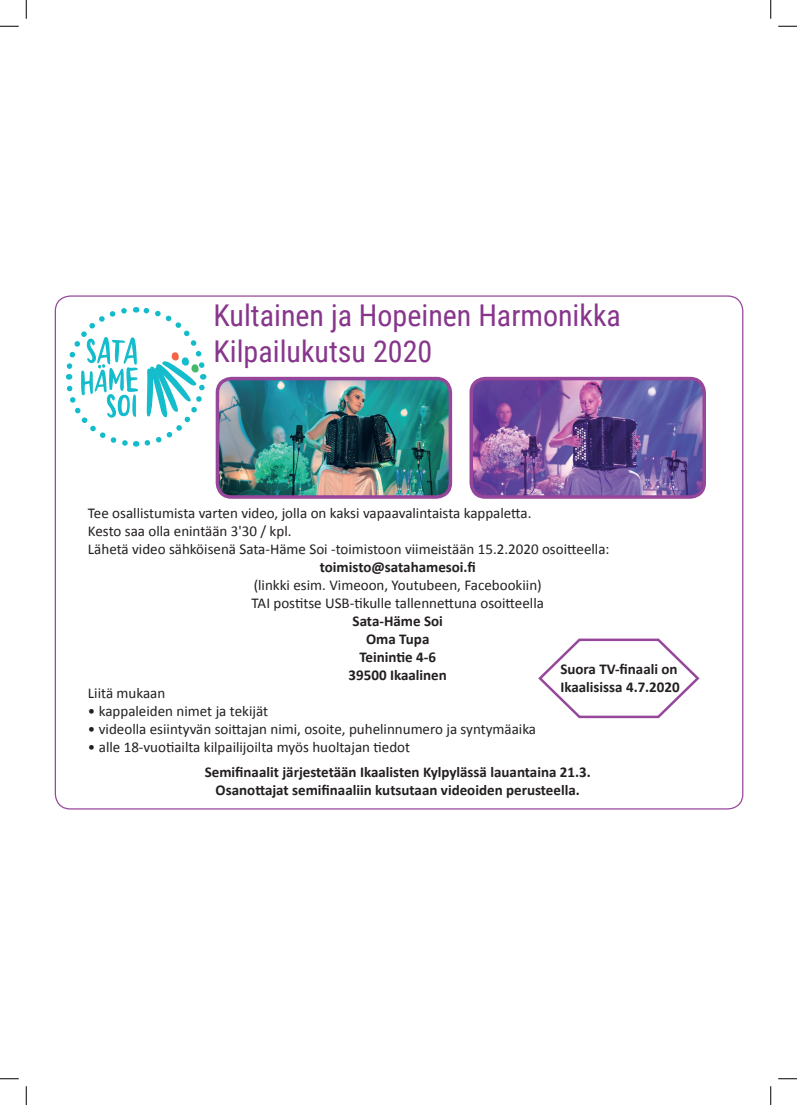
<style>
.page{position:relative;width:797px;height:1105px;background:#fff}
.page>*{position:absolute;margin:0;border:0;box-sizing:border-box;transform-origin:0 0}
.t1{font:30px "Roboto Condensed";color:#87368c}
.t2{font:15px "Calibri";color:#231f20}
.t3{font:700 15px "Calibri";color:#231f20}
</style>
<div class="page">
<img style="left:474px;top:382px;width:227px;height:112px">
<div style="left:469px;top:377px;width:237px;height:122px;border:4px solid #96479b;border-radius:14px"></div>
<img style="left:217px;top:380px;width:231px;height:114px">
<div style="left:216px;top:377px;width:236px;height:122px;border:4px solid #96479b;border-radius:14px"></div>
<svg style="left:65px;top:307px;width:142px;height:140px"></svg>
<svg style="left:538px;top:638px;width:162px;height:81px"></svg>
<svg style="left:0;top:25px;width:19px;height:2px"></svg>
<svg style="left:778px;top:25px;width:19px;height:2px"></svg>
<svg style="left:0;top:1078px;width:19px;height:1px"></svg>
<svg style="left:778px;top:1078px;width:19px;height:1px"></svg>
<svg style="left:25px;top:0;width:2px;height:19px"></svg>
<svg style="left:25px;top:1086px;width:2px;height:19px"></svg>
<svg style="left:770px;top:0;width:1px;height:19px"></svg>
<svg style="left:770px;top:1086px;width:1px;height:19px"></svg>
<p class="t1" style="left:213px;top:294px;width:409px">Kultainen ja Hopeinen Harmonikka</p>
<p class="t1" style="left:213px;top:330px;width:220px">Kilpailukutsu 2020</p>
<p class="t2" style="left:88px;top:503px;width:445px">Tee osallistumista varten video, jolla on kaksi vapaavalintaista kappaletta.</p>
<p class="t2" style="left:88px;top:521px;width:205px">Kesto saa olla enintään 3'30 / kpl.</p>
<p class="t2" style="left:88px;top:539px;width:523px">Lähetä video sähköisenä Sata-Häme Soi -toimistoon viimeistään 15.2.2020 osoitteella:</p>
<p class="t3" style="left:320px;top:557px;width:157px">toimisto@satahamesoi.fi</p>
<p class="t2" style="left:254px;top:575px;width:289px">(linkki esim. Vimeoon, Youtubeen, Facebookiin)</p>
<p class="t2" style="left:251px;top:593px;width:294px">TAI postitse USB-tikulle tallennettuna osoitteella</p>
<p class="t3" style="left:352px;top:611px;width:92px">Sata-Häme Soi</p>
<p class="t3" style="left:366px;top:629px;width:65px">Oma Tupa</p>
<p class="t3" style="left:359px;top:647px;width:78px">Teinintie 4-6</p>
<p class="t3" style="left:348px;top:665px;width:100px">39500 Ikaalinen</p>
<p class="t2" style="left:88px;top:683px;width:79px">Liitä mukaan</p>
<p class="t2" style="left:88px;top:701px;width:182px">• kappaleiden nimet ja tekijät</p>
<p class="t2" style="left:88px;top:719px;width:449px">• videolla esiintyvän soittajan nimi, osoite, puhelinnumero ja syntymäaika</p>
<p class="t2" style="left:88px;top:737px;width:324px">• alle 18-vuotiailta kilpailijoilta myös huoltajan tiedot</p>
<p class="t3" style="left:205px;top:763px;width:387px">Semifinaalit järjestetään Ikaalisten Kylpylässä lauantaina 21.3.</p>
<p class="t3" style="left:216px;top:781px;width:365px">Osanottajat semifinaaliin kutsutaan videoiden perusteella.</p>
<p class="t3" style="left:560px;top:660px;width:119px">Suora TV-finaali on</p>
<p class="t3" style="left:560px;top:678px;width:121px">Ikaalisissa 4.7.2020</p>
</div>
